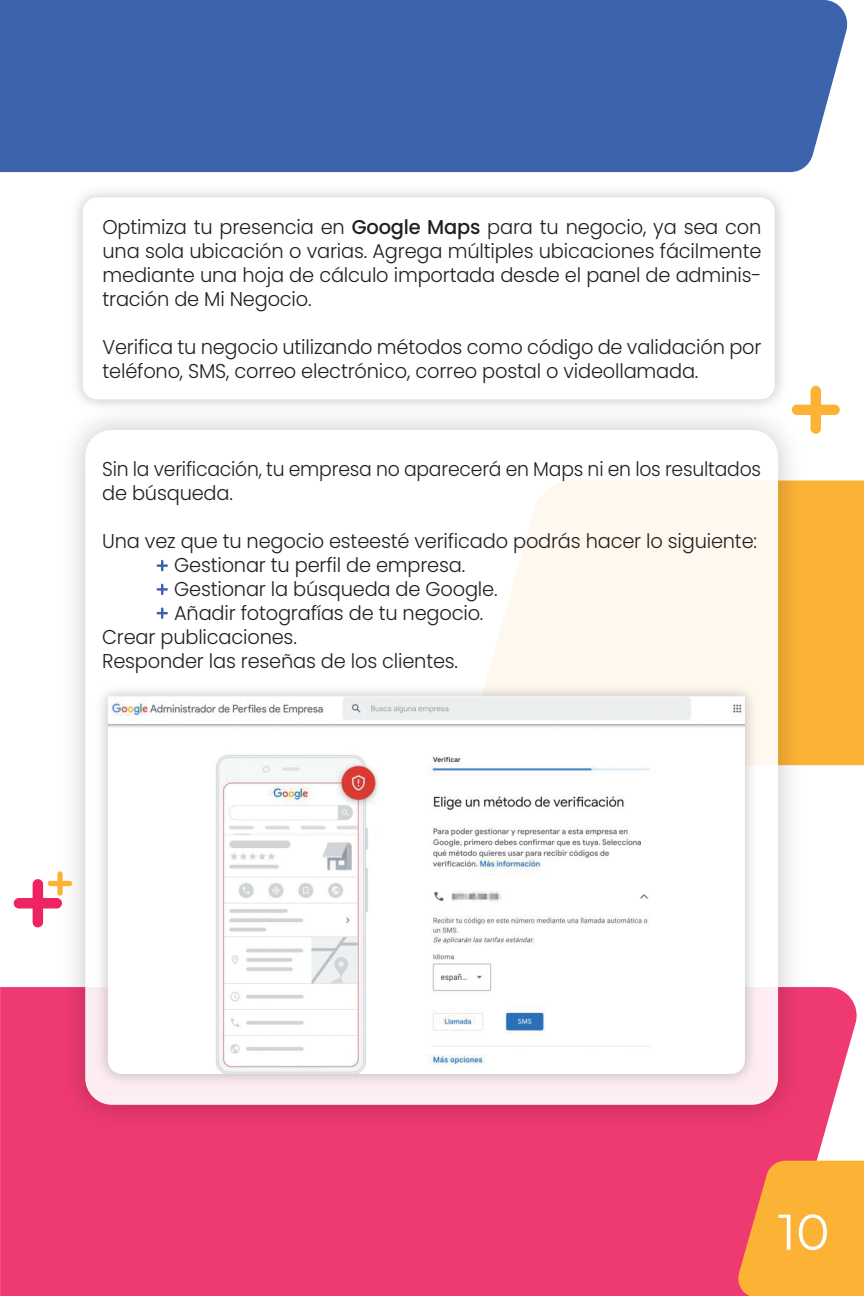
<style>
.page{position:relative;width:864px;height:1296px;background:#fff}
.page>*{position:absolute;margin:0;border:0;box-sizing:border-box;transform-origin:0 0}
.t1{font:50.2px "Montserrat";color:#fff}
.t2{font:300 20px/24px "Poppins";letter-spacing:-.01em;color:#231f20;text-align:justify}
.t3{font:300 20px/24px "Poppins";letter-spacing:-.01em;color:#231f20;scale:.94 1}
.s1{font-weight:500}
</style>
<div class="page">
<div style="left:814px;top:481px;width:50px;height:284px;background:#fcb335"></div>
<div style="left:0;top:0;width:847px;height:172px;background:#3d63ac"></div>
<div style="left:0;top:987px;width:857px;height:309px;background:#ee3a71"></div>
<svg style="left:736px;top:1161px;width:128px;height:135px;background:#faa13d"></svg>
<img style="left:49px;top:394px;width:765px;height:747px">
<div style="left:85px;top:430px;width:693px;height:675px;background:linear-gradient(to bottom,#fffffb,#fef5f8);border-radius:27px"></div>
<svg style="left:792px;top:386px;width:48px;height:48px"></svg>
<svg style="left:14px;top:871px;width:58px;height:56px"></svg>
<img style="left:90px;top:678px;width:673px;height:414px">
<img style="left:108px;top:696px;width:637px;height:378px">
<svg style="left:157px;top:560px;width:11px;height:11px"></svg>
<svg style="left:157px;top:584px;width:11px;height:11px"></svg>
<svg style="left:157px;top:607px;width:11px;height:12px"></svg>
<p class="t2" style="left:103px;top:215px;width:660px">Optimiza tu presencia en <span class="s1">Google Maps</span> para tu negocio, ya sea con una sola ubicación o varias. Agrega múltiples ubicaciones fácilmente mediante una hoja de cálculo importada desde el panel de adminis&shy;tración de Mi Negocio.</p>
<p class="t2" style="left:103px;top:335px;width:660px">Verifica tu negocio utilizando métodos como código de validación por teléfono, SMS, correo electrónico, correo postal o videollamada.</p>
<p class="t3" style="left:102px;top:457px;width:703px">Sin la verificación, tu empresa no aparecerá en Maps ni en los resultados de búsqueda.</p>
<p class="t2" style="left:102px;top:529px;width:656px">Una vez que tu negocio esteesté verificado podrás hacer lo siguiente:</p>
<p class="t2" style="left:174px;top:553px;width:293px">Gestionar tu perfil de empresa.</p>
<p class="t2" style="left:174px;top:577px;width:325px">Gestionar la búsqueda de Google.</p>
<p class="t2" style="left:174px;top:601px;width:311px">Añadir fotografías de tu negocio.</p>
<p class="t2" style="left:102px;top:625px;width:196px">Crear publicaciones.</p>
<p class="t2" style="left:102px;top:649px;width:357px">Responder las reseñas de los clientes.</p>
<h1 class="t1" style="left:778px;top:1198px;width:53px">10</h1>
</div>
